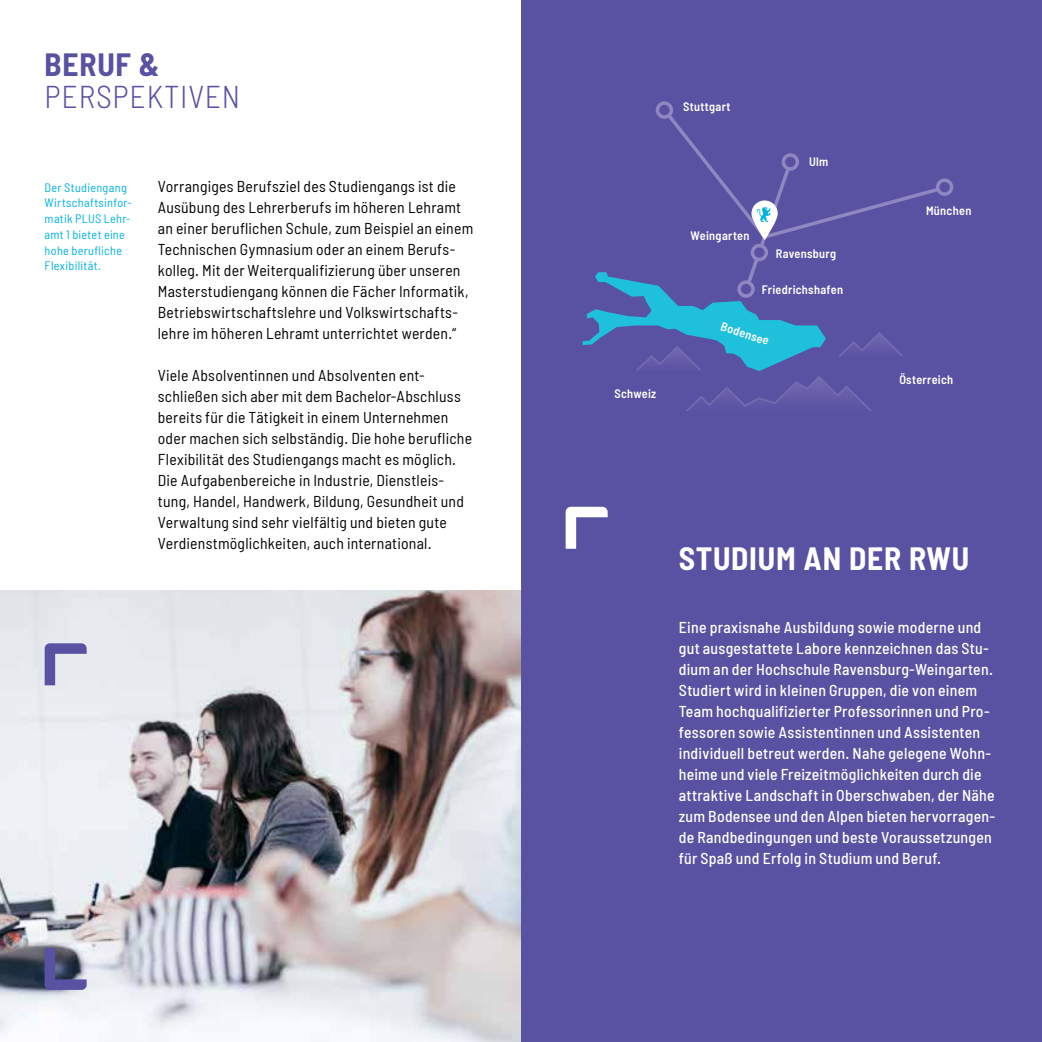
<style>
.page{position:relative;width:1042px;height:1042px;background:#fff}
.page>*{position:absolute;margin:0;border:0;box-sizing:border-box;transform-origin:0 0}
.t1{font:700 semi-condensed 31.5px "Barlow";letter-spacing:.025em;color:#fff}
.t2{font:300 semi-condensed 31.5px "Barlow";letter-spacing:.025em;color:#5951a2}
.t3{font:700 semi-condensed 31.5px "Barlow";letter-spacing:.025em;color:#5951a2}
.t4{font:semi-condensed 15.75px/21px "Barlow";letter-spacing:.015em;color:#000}
.t5{font:500 semi-condensed 15.75px/21px "Barlow";letter-spacing:.015em;color:#fff}
.t6{font:semi-condensed 12.25px/15.8px "Barlow";letter-spacing:.025em;color:#00b3dc}
.t7{font:600 semi-condensed 12.25px "Barlow";letter-spacing:.025em;color:#fff}
</style>
<div class="page">
<div style="left:521px;top:0;width:521px;height:1042px;background:#5951a2"></div>
<div style="left:656px;top:101px;width:17px;height:18px;border:4px solid #8f87c0;border-radius:50%"></div>
<div style="left:936px;top:178px;width:17px;height:18px;border:4px solid #8f87c0;border-radius:50%"></div>
<svg style="left:566px;top:507px;width:42px;height:42px"></svg>
<svg style="left:582px;top:105px;width:367px;height:306px"></svg>
<div style="left:751px;top:200px;width:27px;height:39px;border:4px solid #fff;border-radius:11px"></div>
<img style="left:0;top:591px;width:521px;height:451px">
<svg style="left:45px;top:948px;width:42px;height:42px;background:#62628d"></svg>
<svg style="left:45px;top:643px;width:42px;height:42px;background:#aba9ce"></svg>
<h1 class="t3" style="left:45px;top:45px;width:116px">BERUF &amp;</h1>
<h1 class="t2" style="left:45px;top:77px;width:197px">PERSPEKTIVEN</h1>
<p class="t6" style="left:45px;top:179px;width:89px">Der Studiengang<br>Wirtschaftsinfor&shy;matik PLUS Lehr&shy;amt 1 bietet eine hohe berufliche<br>Flexibilität.</p>
<p class="t4" style="left:158px;top:175px;width:317px">Vorrangiges Berufsziel des Studiengangs ist die Ausübung des Lehrerberufs im höheren Lehramt an einer beruflichen Schule, zum Beispiel an einem Technischen Gymnasium oder an einem Berufs&shy;kolleg. Mit der Weiterqualifizierung über unseren Masterstudiengang können die Fächer Informatik, Betriebswirtschaftslehre und Volkswirtschafts&shy;lehre im höheren Lehramt unterrichtet werden.“</p>
<p class="t4" style="left:158px;top:364px;width:316px">Viele Absolventinnen und Absolventen ent&shy;schließen sich aber mit dem Bachelor-Abschluss bereits für die Tätigkeit in einem Unternehmen oder machen sich selbständig. Die hohe berufliche Flexibilität des Studiengangs macht es möglich.<br>Die Aufgabenbereiche in Industrie, Dienstleis&shy;tung, Handel, Handwerk, Bildung, Gesundheit und Verwaltung sind sehr vielfältig und bieten gute Verdienstmöglichkeiten, auch international.</p>
<p class="t7" style="left:614px;top:386px;width:43px">Schweiz</p>
<p class="t7" style="left:683px;top:99px;width:49px">Stuttgart</p>
<p class="t7" style="left:809px;top:154px;width:21px">Ulm</p>
<p class="t7" style="left:690px;top:228px;width:60px">Weingarten</p>
<p class="t7" style="left:776px;top:246px;width:62px">Ravensburg</p>
<p class="t7" style="left:762px;top:281px;width:83px">Friedrichshafen</p>
<p class="t7" style="left:723px;top:318px;width:52px;rotate:18deg">Bodensee</p>
<p class="t7" style="left:926px;top:203px;width:47px">München</p>
<p class="t7" style="left:899px;top:372px;width:55px">Österreich</p>
<h1 class="t1" style="left:679px;top:539px;width:292px">STUDIUM AN DER RWU</h1>
<p class="t5" style="left:679px;top:616px;width:318px">Eine praxisnahe Ausbildung sowie moderne und gut ausgestattete Labore kennzeichnen das Stu&shy;dium an der Hochschule Ravensburg-Weingarten.<br>Studiert wird in kleinen Gruppen, die von einem Team hochqualifizierter Professorinnen und Pro&shy;fessoren sowie Assistentinnen und Assistenten individuell betreut werden. Nahe gelegene Wohn&shy;heime und viele Freizeitmöglichkeiten durch die attraktive Landschaft in Oberschwaben, der Nähe zum Bodensee und den Alpen bieten hervorragen&shy;de Randbedingungen und beste Voraussetzungen für Spaß und Erfolg in Studium und Beruf.</p>
</div>
